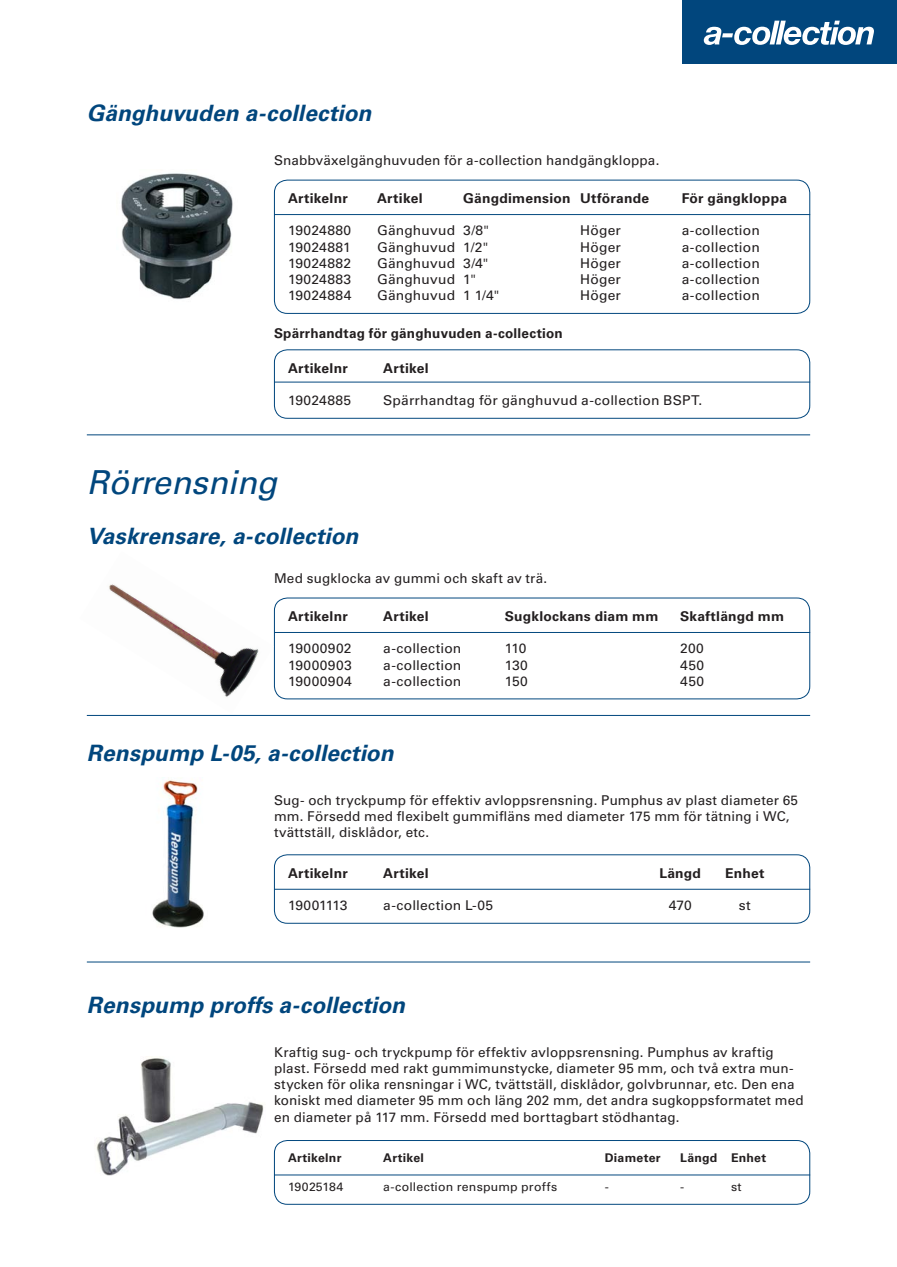
<style>
.page{position:relative;width:897px;height:1267px;background:#fff}
.page>*{position:absolute;margin:0;border:0;box-sizing:border-box;transform-origin:0 0}
.Rubrik{font:italic 33px "Univers LT Std";letter-spacing:-.005em;color:#01467d}
.Underrubrik{font:italic 700 22.5px "Univers LT Std";letter-spacing:.005em;color:#01467d}
.Brödtext{font:13.5px/16.2px "Univers LT Std";letter-spacing:.015em;color:#231f20}
.Tabell_5_special{font:13.5px "Univers LT Std";letter-spacing:.01em;color:#231f20}
.Tabell_5_special-2{font:700 13.5px "Univers LT Std";letter-spacing:.015em;color:#231f20}
.Tabell_5_special-3{font:13.5px "Univers LT Std";letter-spacing:.03em;color:#231f20}
.Tabell_5_special-4{font:13.5px "Univers LT Std";letter-spacing:-.025em;color:#231f20}
.Tabell_5_special-5{font:12px "Univers LT Std";letter-spacing:.015em;color:#231f20}
.Tabell_5_special-6{font:700 12px "Univers LT Std";letter-spacing:.02em;color:#231f20}
</style>
<div class="page">
<div style="left:682px;top:0;width:214px;height:63px;background:#01467d"></div>
<svg style="left:703px;top:21px;width:170px;height:24px"></svg>
<hr style="left:87px;top:715px;width:723px;height:1px;background:#01467d">
<hr style="left:87px;top:961px;width:723px;height:1px;background:#01467d">
<hr style="left:87px;top:434px;width:723px;height:1px;background:#01467d">
<div style="left:274px;top:349px;width:536px;height:69px;border:1px solid #01467d;border-radius:13px"></div>
<hr style="left:274px;top:382px;width:536px;height:1px;background:#01467d">
<div style="left:274px;top:180px;width:536px;height:134px;border:1px solid #01467d;border-radius:13px"></div>
<hr style="left:274px;top:214px;width:536px;height:1px;background:#01467d">
<img style="left:121px;top:173px;width:112px;height:127px">
<div style="left:274px;top:597px;width:536px;height:102px;border:1px solid #01467d;border-radius:13px"></div>
<hr style="left:274px;top:632px;width:536px;height:1px;background:#01467d">
<img style="left:109px;top:584px;width:165px;height:113px">
<div style="left:274px;top:854px;width:536px;height:69px;border:1px solid #01467d;border-radius:13px"></div>
<hr style="left:274px;top:888px;width:536px;height:1px;background:#01467d">
<img style="left:152px;top:780px;width:52px;height:148px">
<div style="left:274px;top:1140px;width:536px;height:64px;border:1px solid #01467d;border-radius:13px"></div>
<hr style="left:274px;top:1174px;width:536px;height:1px;background:#01467d">
<img style="left:96px;top:1058px;width:168px;height:117px">
<p class="Underrubrik" style="left:87px;top:100px;width:286px">Gänghuvuden a-collection</p>
<p class="Brödtext" style="left:274px;top:152px;width:387px">Snabbväxelgänghuvuden för a-collection handgängkloppa.</p>
<p class="Tabell_5_special-2" style="left:288px;top:190px;width:61px">Artikelnr</p>
<p class="Tabell_5_special-2" style="left:377px;top:190px;width:47px">Artikel</p>
<p class="Tabell_5_special-2" style="left:463px;top:190px;width:187px">Gängdimension Utförande</p>
<p class="Tabell_5_special-2" style="left:681px;top:190px;width:107px">För gängkloppa</p>
<p class="Tabell_5_special-3" style="left:288px;top:223px;width:65px">19024880</p>
<p class="Tabell_5_special" style="left:377px;top:223px;width:113px">Gänghuvud 3/8"</p>
<p class="Tabell_5_special" style="left:580px;top:223px;width:42px">Höger</p>
<p class="Tabell_5_special" style="left:681px;top:223px;width:80px">a-collection</p>
<p class="Tabell_5_special" style="left:288px;top:239px;width:64px">19024881</p>
<p class="Tabell_5_special" style="left:377px;top:239px;width:113px">Gänghuvud 1/2"</p>
<p class="Tabell_5_special" style="left:580px;top:239px;width:42px">Höger</p>
<p class="Tabell_5_special" style="left:681px;top:239px;width:80px">a-collection</p>
<p class="Tabell_5_special" style="left:288px;top:255px;width:65px">19024882</p>
<p class="Tabell_5_special" style="left:377px;top:255px;width:113px">Gänghuvud 3/4"</p>
<p class="Tabell_5_special" style="left:580px;top:255px;width:42px">Höger</p>
<p class="Tabell_5_special" style="left:681px;top:255px;width:80px">a-collection</p>
<p class="Tabell_5_special-3" style="left:288px;top:271px;width:65px">19024883</p>
<p class="Tabell_5_special" style="left:377px;top:271px;width:100px">Gänghuvud 1"</p>
<p class="Tabell_5_special" style="left:580px;top:271px;width:42px">Höger</p>
<p class="Tabell_5_special" style="left:681px;top:271px;width:80px">a-collection</p>
<p class="Tabell_5_special-3" style="left:288px;top:287px;width:65px">19024884</p>
<p class="Tabell_5_special" style="left:377px;top:287px;width:124px">Gänghuvud 1 1/4"</p>
<p class="Tabell_5_special" style="left:580px;top:287px;width:42px">Höger</p>
<p class="Tabell_5_special" style="left:681px;top:287px;width:80px">a-collection</p>
<p class="Tabell_5_special-2" style="left:274px;top:325px;width:290px">Spärrhandtag för gänghuvuden a-collection</p>
<p class="Tabell_5_special-2" style="left:288px;top:360px;width:61px">Artikelnr</p>
<p class="Tabell_5_special-2" style="left:383px;top:360px;width:47px">Artikel</p>
<p class="Tabell_5_special-3" style="left:288px;top:392px;width:65px">19024885</p>
<p class="Tabell_5_special" style="left:383px;top:392px;width:320px">Spärrhandtag för gänghuvud a-collection BSPT.</p>
<p class="Rubrik" style="left:87px;top:462px;width:191px">Rörrensning</p>
<p class="Underrubrik" style="left:87px;top:523px;width:273px">Vaskrensare, a-collection</p>
<p class="Brödtext" style="left:274px;top:570px;width:274px">Med sugklocka av gummi och skaft av trä.</p>
<p class="Tabell_5_special-2" style="left:288px;top:608px;width:61px">Artikelnr</p>
<p class="Tabell_5_special-2" style="left:383px;top:608px;width:47px">Artikel</p>
<p class="Tabell_5_special-2" style="left:504px;top:608px;width:155px">Sugklockans diam mm</p>
<p class="Tabell_5_special-2" style="left:680px;top:608px;width:105px">Skaftlängd mm</p>
<p class="Tabell_5_special-3" style="left:288px;top:640px;width:65px">19000902</p>
<p class="Tabell_5_special" style="left:383px;top:640px;width:80px">a-collection</p>
<p class="Tabell_5_special" style="left:504px;top:640px;width:23px">110</p>
<p class="Tabell_5_special" style="left:680px;top:640px;width:25px">200</p>
<p class="Tabell_5_special-3" style="left:288px;top:656px;width:65px">19000903</p>
<p class="Tabell_5_special" style="left:383px;top:656px;width:80px">a-collection</p>
<p class="Tabell_5_special" style="left:504px;top:656px;width:24px">130</p>
<p class="Tabell_5_special" style="left:680px;top:656px;width:25px">450</p>
<p class="Tabell_5_special-3" style="left:288px;top:673px;width:65px">19000904</p>
<p class="Tabell_5_special" style="left:383px;top:673px;width:80px">a-collection</p>
<p class="Tabell_5_special" style="left:504px;top:673px;width:25px">150</p>
<p class="Tabell_5_special" style="left:680px;top:673px;width:25px">450</p>
<p class="Underrubrik" style="left:87px;top:739px;width:308px">Renspump L-05, a-collection</p>
<p class="Brödtext" style="left:274px;top:792px;width:525px">Sug- och tryckpump för effektiv avloppsrensning. Pumphus av plast diameter 65 mm. Försedd med flexibelt gummifläns med diameter 175 mm för tätning i WC, tvättställ, disklådor, etc.</p>
<p class="Tabell_5_special-2" style="left:288px;top:865px;width:61px">Artikelnr</p>
<p class="Tabell_5_special-2" style="left:383px;top:865px;width:47px">Artikel</p>
<p class="Tabell_5_special-2" style="left:659px;top:865px;width:43px">Längd</p>
<p class="Tabell_5_special-2" style="left:725px;top:865px;width:41px">Enhet</p>
<p class="Tabell_5_special-4" style="left:288px;top:897px;width:61px">19001113</p>
<p class="Tabell_5_special" style="left:383px;top:897px;width:111px">a-collection L-05</p>
<p class="Tabell_5_special" style="left:668px;top:897px;width:24px">470</p>
<p class="Tabell_5_special" style="left:738px;top:897px;width:13px">st</p>
<p class="Underrubrik" style="left:87px;top:991px;width:319px">Renspump proffs a-collection</p>
<p class="Brödtext" style="left:274px;top:1043px;width:531px">Kraftig sug- och tryckpump för effektiv avloppsrensning. Pumphus av kraftig plast. Försedd med rakt gummimunstycke, diameter 95 mm, och två extra mun&shy;stycken för olika rensningar i WC, tvättställ, disklådor, golvbrunnar, etc. Den ena koniskt med diameter 95 mm och läng 202 mm, det andra sugkoppsformatet med en diameter på 117 mm. Försedd med borttagbart stödhantag.</p>
<p class="Tabell_5_special-6" style="left:288px;top:1150px;width:55px">Artikelnr</p>
<p class="Tabell_5_special-6" style="left:383px;top:1150px;width:42px">Artikel</p>
<p class="Tabell_5_special-6" style="left:604px;top:1150px;width:57px">Diameter</p>
<p class="Tabell_5_special-6" style="left:680px;top:1150px;width:87px">Längd Enhet</p>
<p class="Tabell_5_special-5" style="left:288px;top:1179px;width:57px">19025184</p>
<p class="Tabell_5_special-5" style="left:383px;top:1179px;width:175px">a-collection renspump proffs</p>
<p class="Tabell_5_special-5" style="left:604px;top:1179px;width:6px">-</p>
<p class="Tabell_5_special-5" style="left:680px;top:1179px;width:6px">-</p>
<p class="Tabell_5_special-5" style="left:731px;top:1179px;width:12px">st</p>
</div>
